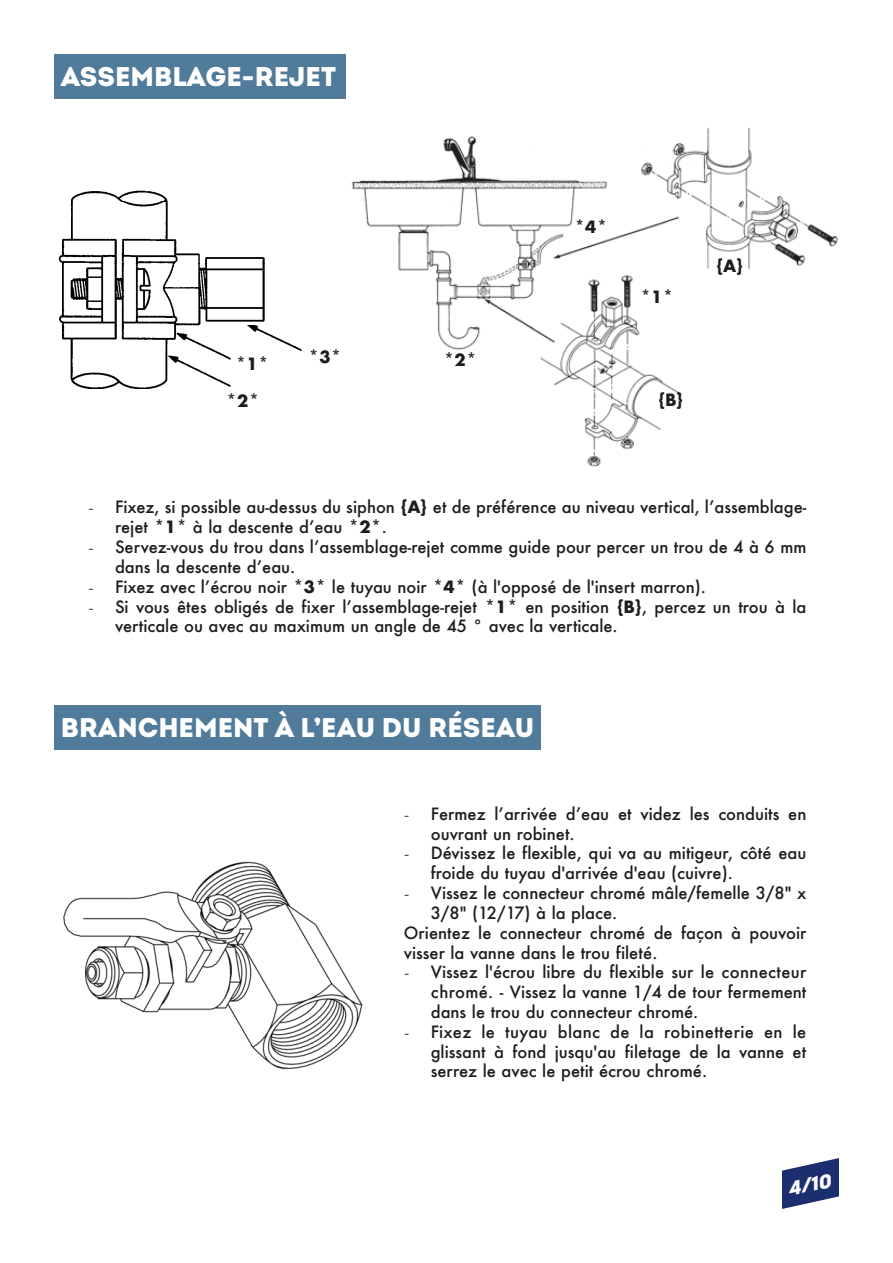
<style>
.page{position:relative;width:893px;height:1263px;background:#fff}
.page>*{position:absolute;margin:0;border:0;box-sizing:border-box;transform-origin:0 0}
.t1{font:27px "Intro Demo Black CAPS";color:#fff}
.t2{font:italic 19.5px "Intro Demo Black CAPS";color:#fff;scale:1.05 1}
.t3{font:500 16.5px/19.8px "Futura";color:#1d1d1b}
.t4{font:700 16.5px "Futura";color:#1d1d1b}
.s1{font-family:"Minion Pro";font-weight:400}
.s2{font-weight:700}
</style>
<div class="page">
<img style="left:58px;top:190px;width:244px;height:199px">
<img style="left:351px;top:127px;width:487px;height:340px">
<img style="left:63px;top:861px;width:300px;height:209px">
<div style="left:54px;top:54px;width:291px;height:45px;background:#517b9a"></div>
<div style="left:54px;top:705px;width:487px;height:45px;background:#517b9a"></div>
<svg style="left:782px;top:1158px;width:57px;height:51px"></svg>
<h1 class="t1" style="left:61px;top:61px;width:277px">ASSEMBLAGE-REJET</h1>
<p class="t4" style="left:235px;top:357px;width:35px">*1*</p>
<p class="t4" style="left:226px;top:393px;width:35px">*2*</p>
<p class="t4" style="left:308px;top:349px;width:35px">*3*</p>
<p class="t4" style="left:443px;top:352px;width:35px">*2*</p>
<p class="t4" style="left:574px;top:219px;width:35px">*4*</p>
<p class="t4" style="left:640px;top:289px;width:35px">*1*</p>
<p class="t4" style="left:716px;top:259px;width:29px">{A}</p>
<p class="t4" style="left:658px;top:393px;width:27px">{B}</p>
<p class="t3" style="left:115px;top:497px;width:693px;text-indent:-27px"><span class="s1">-</span> Fixez, si possible au-dessus du siphon <span class="s2">{A}</span> et de préférence au niveau vertical, l’assemblage&shy;rejet <span class="s2">*1*</span> à la descente d’eau <span class="s2">*2*</span>.</p>
<p class="t3" style="left:115px;top:537px;width:693px;text-indent:-27px"><span class="s1">-</span> Servez-vous du trou dans l’assemblage-rejet comme guide pour percer un trou de 4 à 6 mm dans la descente d’eau.</p>
<p class="t3" style="left:88px;top:576px;width:619px"><span class="s1">-</span> Fixez avec l’écrou noir <span class="s2">*3*</span> le tuyau noir <span class="s2">*4*</span> (à l'opposé de l'insert marron).</p>
<p class="t3" style="left:115px;top:596px;width:693px;text-indent:-27px"><span class="s1">-</span> Si vous êtes obligés de fixer l’assemblage-rejet <span class="s2">*1*</span> en position <span class="s2">{B}</span>, percez un trou à la verticale ou avec au maximum un angle de 45 ° avec la verticale.</p>
<h1 class="t1" style="left:61px;top:712px;width:475px">BRANCHEMENT À L’EAU DU RÉSEAU</h1>
<p class="t3" style="left:431px;top:804px;width:377px;text-indent:-27px"><span class="s1">-</span> Fermez l’arrivée d’eau et videz les conduits en ouvrant un robinet.</p>
<p class="t3" style="left:431px;top:843px;width:377px;text-indent:-27px"><span class="s1">-</span> Dévissez le flexible, qui va au mitigeur, côté eau froide du tuyau d'arrivée d'eau (cuivre).</p>
<p class="t3" style="left:404px;top:883px;width:404px"><span class="s1">-</span> Vissez le connecteur chromé mâle/femelle 3/8" x</p>
<p class="t3" style="left:431px;top:903px;width:188px">3/8" (12/17) à la place.</p>
<p class="t3" style="left:404px;top:922px;width:404px">Orientez le connecteur chromé de façon à pouvoir</p>
<p class="t3" style="left:404px;top:942px;width:255px">visser la vanne dans le trou fileté.</p>
<p class="t3" style="left:431px;top:962px;width:377px;text-align:justify;text-indent:-27px"><span class="s1">-</span> Vissez l'écrou libre du flexible sur le connecteur chromé. - Vissez la vanne 1/4 de tour fermement dans le trou du connecteur chromé.</p>
<p class="t3" style="left:431px;top:1021px;width:377px;text-align:justify;text-indent:-27px"><span class="s1">-</span> Fixez le tuyau blanc de la robinetterie en le glissant à fond jusqu'au filetage de la vanne et serrez le avec le petit écrou chromé.</p>
<p class="t2" style="left:785px;top:1178px;width:44px;rotate:-12deg">4/10</p>
</div>
